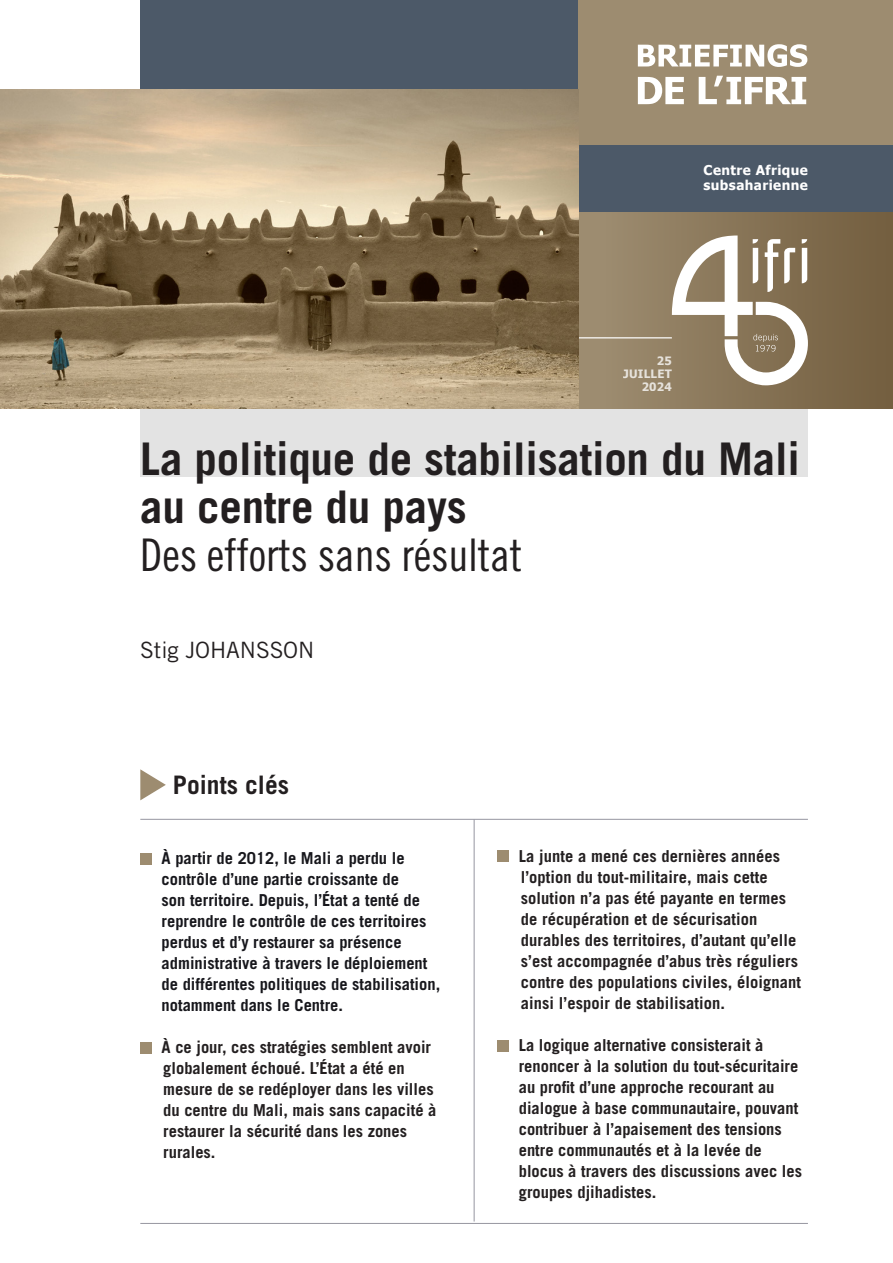
<style>
.page{position:relative;width:893px;height:1263px;background:#fff}
.page>*{position:absolute;margin:0;border:0;box-sizing:border-box;transform-origin:0 0}
.t1{font:700 45px/48px "Trade Gothic LT Std";letter-spacing:-.005em;color:#231f20}
.t2{font:45px "Trade Gothic LT Std Cn 18";letter-spacing:-.005em;color:#231f20}
.t3{font:700 25.5px "Trade Gothic LT Std";color:#231f20}
.t4{font:22.5px "Trade Gothic LT Std";letter-spacing:-.005em;color:#231f20}
.t5{font:700 16.5px/21px "Trade Gothic LT Std";color:#231f20}
.t6{font:700 16.5px/21px "Trade Gothic LT Std";color:#17171c}
.t7{font:700 13.5px/15px "Tahoma";letter-spacing:.035em;color:#fff}
.t8{font:700 11.55px/12.9px "Tahoma";letter-spacing:.02em;color:#fff;text-align:right}
</style>
<div class="page">
<div style="left:140px;top:0;width:753px;height:408px;background:#4c5968"></div>
<div style="left:140px;top:408px;width:668px;height:68px;background:#e3e3e3"></div>
<div style="left:578px;top:213px;width:315px;height:195px;background:linear-gradient(to right,#9f8f73,#725d3e)"></div>
<hr style="left:578px;top:337px;width:94px;height:1px;background:#fff">
<div style="left:578px;top:0;width:315px;height:145px;background:#9d8c70"></div>
<hr style="left:140px;top:819px;width:668px;height:1px;background:#9696a0">
<hr style="left:140px;top:1223px;width:668px;height:1px;background:#9696a0">
<hr style="left:474px;top:819px;width:1px;height:402px;background:#9696a0">
<img style="left:0;top:89px;width:578px;height:319px">
<svg style="left:638px;top:44px;width:169px;height:23px"></svg>
<svg style="left:638px;top:77px;width:46px;height:27px"></svg>
<svg style="left:699px;top:76px;width:107px;height:28px"></svg>
<svg style="left:672px;top:235px;width:136px;height:150px;background:#aea18d"></svg>
<svg style="left:140px;top:769px;width:26px;height:31px"></svg>
<div style="left:140px;top:853px;width:12px;height:11px;background:#9d8c70"></div>
<div style="left:140px;top:1042px;width:12px;height:11px;background:#9d8c70"></div>
<div style="left:497px;top:851px;width:12px;height:11px;background:#9d8c70"></div>
<div style="left:497px;top:1040px;width:12px;height:11px;background:#9d8c70"></div>
<p class="t7" style="left:703px;top:163px;width:106px">Centre Afrique subsaharienne</p>
<p class="t8" style="left:623px;top:355px;width:50px">25<br>JUILLET<br>2024</p>
<p class="t1" style="left:140px;top:434px;width:661px">La politique de stabilisation du Mali au centre du pays</p>
<p class="t2" style="left:140px;top:528px;width:384px">Des efforts sans résultat</p>
<p class="t4" style="left:140px;top:636px;width:176px">Stig JOHANSSON</p>
<p class="t3" style="left:173px;top:770px;width:118px">Points clés</p>
<p class="t6" style="left:162px;top:848px;width:280px">À partir de 2012, le Mali a perdu le contrôle d’une partie croissante de<br>son territoire. Depuis, l’État a tenté de reprendre le contrôle de ces territoires perdus et d’y restaurer sa présence administrative à travers le déploiement de différentes politiques de stabilisation, notamment dans le Centre.</p>
<p class="t5" style="left:162px;top:1037px;width:276px">À ce jour, ces stratégies semblent avoir globalement échoué. L’État a été en mesure de se redéployer dans les villes du centre du Mali, mais sans capacité à restaurer la sécurité dans les zones rurales.</p>
<p class="t5" style="left:519px;top:845px;width:284px">La junte a mené ces dernières années l’option du tout-militaire, mais cette solution n’a pas été payante en termes de récupération et de sécurisation durables des territoires, d’autant qu’elle s’est accompagnée d’abus très réguliers contre des populations civiles, éloignant ainsi l’espoir de stabilisation.</p>
<p class="t5" style="left:519px;top:1034px;width:285px">La logique alternative consisterait à renoncer à la solution du tout-sécuritaire au profit d’une approche recourant au dialogue à base communautaire, pouvant contribuer à l’apaisement des tensions entre communautés et à la levée de blocus à travers des discussions avec les groupes djihadistes.</p>
</div>
